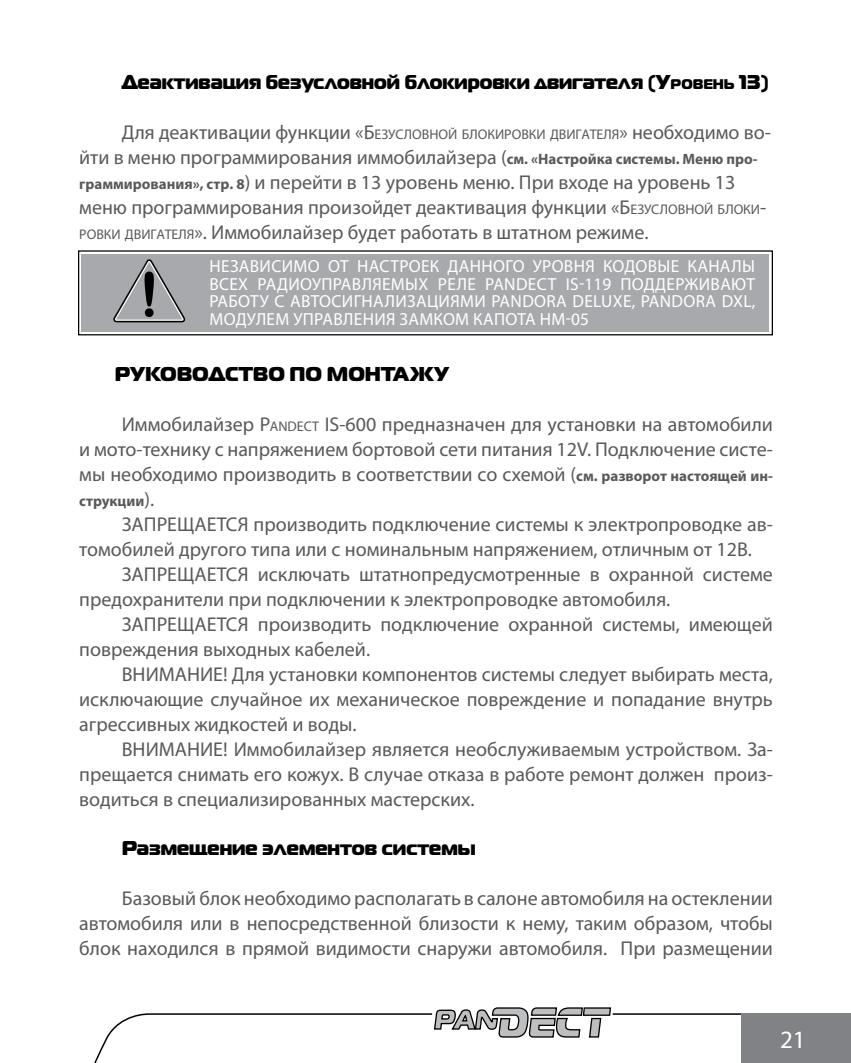
<style>
.page{position:relative;width:851px;height:1063px;background:#fff}
.page>*{position:absolute;margin:0;border:0;box-sizing:border-box;transform-origin:0 0}
.t1{font:25px "Myriad Pro";color:#fff}
.t2{font:20px/25px "Myriad Pro";color:#58595b}
.t3{font:20px "Magistral Black C";color:#000}
.t4{font:17.5px "Myriad Pro";letter-spacing:.02em;color:#fff}
.t5{font:700 15px "Myriad Pro";color:#58595b}
.s1{font-style:inherit}
.s2{font-size:14px}
.s3{font-weight:700;font-size:15px}
.s4{font-weight:400;font-size:20px}
</style>
<div class="page">
<svg style="left:94px;top:1007px;width:646px;height:56px"></svg>
<div style="left:740px;top:1013px;width:110px;height:50px;background:#808285"></div>
<div style="left:78px;top:250px;width:694px;height:85px;border:1px solid #000"></div>
<div style="left:81px;top:254px;width:688px;height:78px;background:#a7a9ac"></div>
<svg style="left:113px;top:259px;width:72px;height:63px"></svg>
<p class="t3" style="left:122px;top:68px;width:648px">Деактивация безусловной блокировки двигателя (<span class="s1">У</span><span class="s2">ровень</span> <span class="s1">13</span>)</p>
<p class="t2" style="left:79px;top:119px;width:693px;text-indent:43px">ДЛЯ ДЕАКТИВАЦИИ ФУНКЦИИ «<span class="s1">Б</span> <span class="s2">ЕЗУСЛОВНОЙ БЛОКИРОВКИ ДВИГАТЕЛЯ</span>» НЕОБХОДИМО ВО-ЙТИ В МЕНЮ ПРОГРАММИРОВАНИЯ ИММОБИЛАЙЗЕРА (<span class="s3">см. «Настройка системы. Меню про&shy;граммирования», стр. 8</span>) И ПЕРЕЙТИ В 13 УРОВЕНЬ МЕНЮ. ПРИ ВХОДЕ НА УРОВЕНЬ 13<br>МЕНЮ ПРОГРАММИРОВАНИЯ ПРОИЗОЙДЕТ ДЕАКТИВАЦИЯ ФУНКЦИИ «<span class="s1">Б</span> <span class="s2">ЕЗУСЛОВНОЙ БЛОКИ</span><span class="s1">-</span><span class="s2">РОВКИ ДВИГАТЕЛЯ</span>». ИММОБИЛАЙЗЕР БУДЕТ РАБОТАТЬ В ШТАТНОМ РЕЖИМЕ.</p>
<p class="t4" style="left:209px;top:255px;width:24px">НЕЗАВИСИМО</p>
<p class="t4" style="left:328px;top:255px;width:41px">ОТ НАСТРОЕК</p>
<p class="t4" style="left:447px;top:255px;width:12px">ДАННОГО</p>
<p class="t4" style="left:532px;top:255px;width:21px">УРОВН</p>
<p class="t4" style="left:585px;top:255px;width:30px">Я КОДОВ</p>
<p class="t4" style="left:657px;top:255px;width:42px">ЫЕ КАНА</p>
<p class="t4" style="left:731px;top:255px;width:25px">ЛЫ</p>
<p class="t4" style="left:209px;top:273px;width:60px">ВСЕ Х РАДИО</p>
<p class="t4" style="left:312px;top:273px;width:20px">УПРАВ</p>
<p class="t4" style="left:361px;top:273px;width:271px">ЛЯЕМЫХ РЕЛЕ PANDECT IS-119 ПОДДЕРЖИВА</p>
<p class="t4" style="left:731px;top:273px;width:24px">ЮТ</p>
<p class="t4" style="left:209px;top:290px;width:11px">РАБОТ</p>
<p class="t4" style="left:260px;top:290px;width:42px">У С АВТОСИГНА</p>
<p class="t4" style="left:385px;top:290px;width:372px">ЛИЗАЦИЯМИ PANDORA DELUXE, PANDORA DXL,</p>
<p class="t4" style="left:209px;top:308px;width:13px">МОД</p>
<p class="t4" style="left:247px;top:308px;width:67px">УЛЕМ УПРАВ</p>
<p class="t4" style="left:343px;top:308px;width:22px">ЛЕНИ</p>
<p class="t4" style="left:386px;top:308px;width:26px">Я ЗАМКОМ</p>
<p class="t4" style="left:473px;top:308px;width:12px">КАПОТА</p>
<p class="t4" style="left:539px;top:308px;width:51px">HM-05</p>
<p class="t3" style="left:115px;top:361px;width:336px">РУКОВОДСТВО ПО МОНТАЖУ</p>
<p class="t2" style="left:79px;top:412px;width:695px;text-align:justify;text-indent:43px">ИММОБИЛАЙЗЕР <span class="s1">P</span><span class="s2">ANDECT</span> <span class="s1">IS-600</span> ПРЕДНАЗНАЧЕН ДЛЯ УСТАНОВКИ НА АВТОМОБИЛИ И МОТО-ТЕХНИКУ С НАПРЯЖЕНИЕМ БОРТОВОЙ СЕТИ ПИТАНИЯ 12V. ПОДКЛЮЧЕНИЕ СИСТЕ-МЫ НЕОБХОДИМО ПРОИЗВОДИТЬ В СООТВЕТСТВИИ СО СХЕМОЙ (<span class="s3">см. разворот настоящей ин-</span></p>
<p class="t5" style="left:79px;top:491px;width:76px">струкции<span class="s4">).</span></p>
<p class="t2" style="left:79px;top:512px;width:695px;text-indent:43px">ЗАПРЕЩАЕТСЯ ПРОИЗВОДИТЬ ПОДКЛЮЧЕНИЕ СИСТЕМЫ К ЭЛЕКТРОПРОВОДКЕ АВ-<br>ТОМОБИЛЕЙ ДРУГОГО ТИПА ИЛИ С НОМИНАЛЬНЫМ НАПРЯЖЕНИЕМ, ОТЛИЧНЫМ ОТ 12В.</p>
<p class="t2" style="left:79px;top:562px;width:695px;text-indent:43px">ЗАПРЕЩАЕТСЯ ИСКЛЮЧАТЬ ШТАТНОПРЕДУСМОТРЕННЫЕ В ОХРАННОЙ СИСТЕМЕ<br>ПРЕДОХРАНИТЕЛИ ПРИ ПОДКЛЮЧЕНИИ К ЭЛЕКТРОПРОВОДКЕ АВТОМОБИЛЯ.</p>
<p class="t2" style="left:79px;top:612px;width:695px;text-indent:43px">ЗАПРЕЩАЕТСЯ ПРОИЗВОДИТЬ ПОДКЛЮЧЕНИЕ ОХРАННОЙ СИСТЕМЫ, ИМЕЮЩЕЙ<br>ПОВРЕЖДЕНИЯ ВЫХОДНЫХ КАБЕЛЕЙ.</p>
<p class="t2" style="left:79px;top:662px;width:695px;text-align:justify;text-indent:43px">ВНИМАНИЕ! ДЛЯ УСТАНОВКИ КОМПОНЕНТОВ СИСТЕМЫ СЛЕДУЕТ ВЫБИРАТЬ МЕСТА, ИСКЛЮЧАЮЩИЕ СЛУЧАЙНОЕ ИХ МЕХАНИЧЕСКОЕ ПОВРЕЖДЕНИЕ И ПОПАДАНИЕ ВНУТРЬ АГРЕССИВНЫХ ЖИДКОСТЕЙ И ВОДЫ.</p>
<p class="t2" style="left:79px;top:737px;width:695px;text-align:justify;text-indent:43px">ВНИМАНИЕ! ИММОБИЛАЙЗЕР ЯВЛЯЕТСЯ НЕОБСЛУЖИВАЕМЫМ УСТРОЙСТВОМ. ЗА-ПРЕЩАЕТСЯ СНИМАТЬ ЕГО КОЖУХ. В СЛУЧАЕ ОТКАЗА В РАБОТЕ РЕМОНТ ДОЛЖЕН ПРОИЗ-ВОДИТЬСЯ В СПЕЦИАЛИЗИРОВАННЫХ МАСТЕРСКИХ.</p>
<p class="t3" style="left:122px;top:835px;width:355px">Размещение элементов системы</p>
<p class="t2" style="left:79px;top:886px;width:695px;text-align:justify;text-indent:43px">БАЗОВЫЙ БЛОК НЕОБХОДИМО РАСПОЛАГАТЬ В САЛОНЕ АВТОМОБИЛЯ НА ОСТЕКЛЕНИИ АВТОМОБИЛЯ ИЛИ В НЕПОСРЕДСТВЕННОЙ БЛИЗОСТИ К НЕМУ, ТАКИМ ОБРАЗОМ, ЧТОБЫ БЛОК НАХОДИЛСЯ В ПРЯМОЙ ВИДИМОСТИ СНАРУЖИ АВТОМОБИЛЯ. ПРИ РАЗМЕЩЕНИИ</p>
<p class="t1" style="left:780px;top:1024px;width:27px">21</p>
</div>
